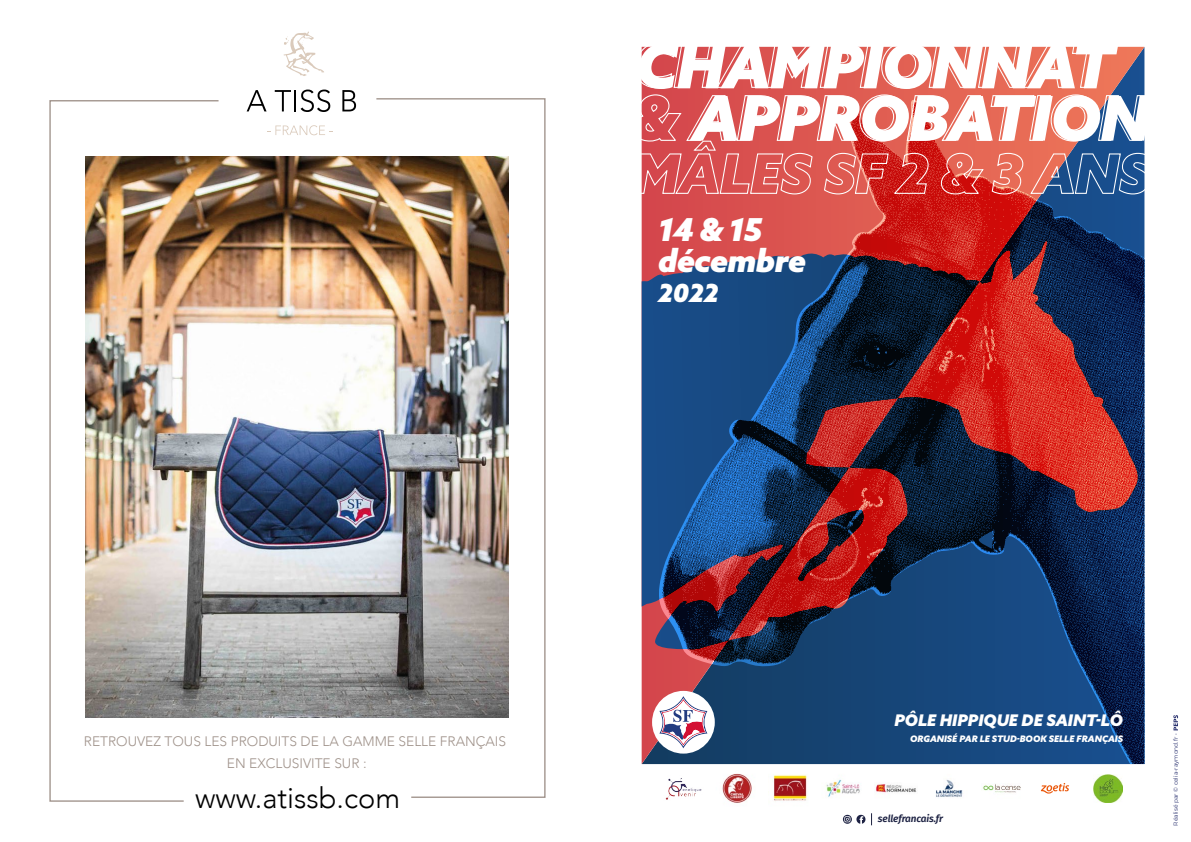
<style>
.page{position:relative;width:1191px;height:842px;background:#fff}
.page>*{position:absolute;margin:0;border:0;box-sizing:border-box;transform-origin:0 0}
.t1{font:italic 900 61.7px/52.3px "Azo Sans";letter-spacing:-.01em;color:#fff}
.t2{font:italic 900 31.6px/30.9px "Azo Sans";letter-spacing:-.02em;color:#fff}
.t3{font:300 29px "Avenir";color:#000}
.t4{font:italic 900 25px "Azo Sans";color:#fff}
.t5{font:italic 900 16px "Azo Sans";color:#fff}
.t6{font:300 13.7px/22.2px "Avenir";color:#a0938b;text-align:center}
.t7{font:italic 600 10px "Fira Sans";letter-spacing:-.01em;color:#1d2243}
.t8{font:italic 900 9px "Azo Sans";color:#fff}
.t9{font:5.9px "Montserrat";color:#28306e}
</style>
<div class="page">
<img style="left:220px;top:157px;width:155px;height:561px">
<svg style="left:284px;top:32px;width:40px;height:44px"></svg>
<svg style="left:247px;top:90px;width:19px;height:21px"></svg>
<svg style="left:275px;top:90px;width:16px;height:21px"></svg>
<hr style="left:294px;top:90px;width:2px;height:21px;background:#000">
<svg style="left:300px;top:90px;width:30px;height:22px"></svg>
<svg style="left:342px;top:90px;width:14px;height:21px"></svg>
<svg style="left:267px;top:125px;width:66px;height:10px"></svg>
<img style="left:49px;top:100px;width:171px;height:702px">
<img style="left:375px;top:98px;width:171px;height:700px">
<svg style="left:641px;top:241px;width:17px;height:409px;background:#455080"></svg>
<img style="left:658px;top:195px;width:486px;height:569px">
<svg style="left:843px;top:815px;width:22px;height:9px"></svg>
<svg style="left:871px;top:813px;width:1px;height:12px"></svg>
<svg style="left:1173px;top:715px;width:5px;height:15px"></svg>
<svg style="left:641px;top:46px;width:504px;height:149px;background:#d16966"></svg>
<div style="left:652px;top:691px;width:63px;height:63px;background:#fff;border-radius:50%"></div>
<svg style="left:659px;top:696px;width:48px;height:52px"></svg>
<img style="left:665px;top:778px;width:37px;height:22px">
<img style="left:982px;top:784px;width:39px;height:9px">
<img style="left:773px;top:775px;width:34px;height:26px">
<img style="left:722px;top:773px;width:30px;height:30px">
<img style="left:875px;top:783px;width:42px;height:10px">
<img style="left:826px;top:779px;width:34px;height:18px">
<svg style="left:1040px;top:783px;width:29px;height:10px"></svg>
<img style="left:936px;top:780px;width:27px;height:18px">
<img style="left:1093px;top:774px;width:29px;height:29px">
<p class="t1" style="left:693px;top:39px;width:459px;text-indent:-57px">CHAMPIONNAT<br>APPROBATION</p>
<p class="t2" style="left:658px;top:214px;width:149px">14 &amp; 15 décembre</p>
<p class="t4" style="left:658px;top:277px;width:63px">2022</p>
<p class="t6" style="left:84px;top:730px;width:423px">RETROUVEZ TOUS LES PRODUITS DE LA GAMME SELLE FRANÇAIS<br>EN EXCLUSIVITE SUR :</p>
<p class="t3" style="left:195px;top:781px;width:207px">www.atissb.com</p>
<p class="t5" style="left:894px;top:710px;width:230px">PÔLE HIPPIQUE DE SAINT-LÔ</p>
<p class="t8" style="left:910px;top:733px;width:214px">ORGANISÉ PAR LE STUD-BOOK SELLE FRANÇAIS</p>
<p class="t7" style="left:878px;top:810px;width:67px">sellefrancais.fr</p>
<p class="t9" style="left:1171px;top:826px;width:94px;rotate:-90deg">Réalisé par © celia-raymond.fr •</p>
</div>
